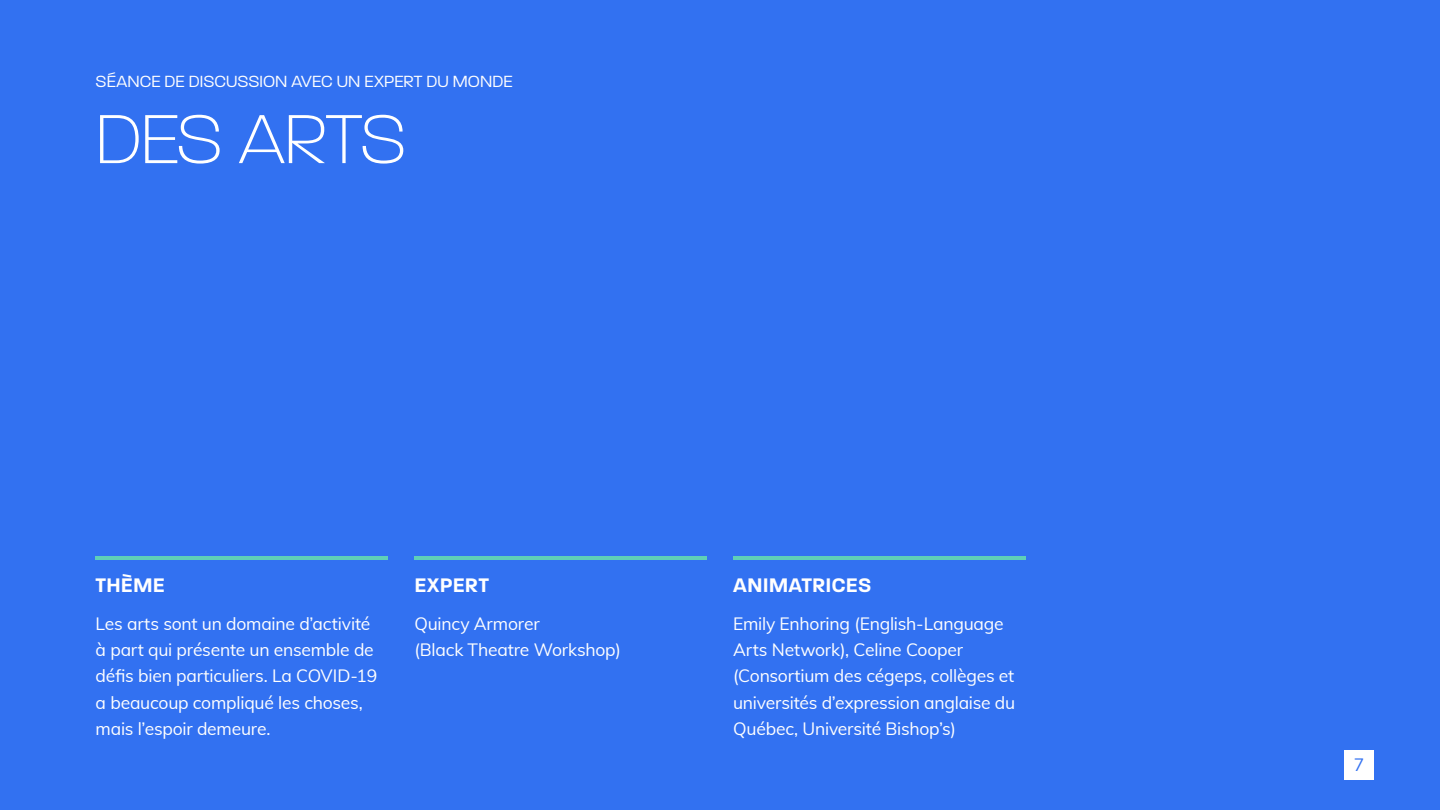
<style>
.page{position:relative;width:1440px;height:810px;background:#3271f1}
.page>*{position:absolute;margin:0;border:0;box-sizing:border-box;transform-origin:0 0}
.t1{font:200 75px "Paralucent";letter-spacing:-.025em;color:#fff}
.t2{font:600 21.25px "Paralucent";letter-spacing:.005em;color:#fff}
.t3{font:17.5px/26.2px "Muli";letter-spacing:-.015em;color:#fff}
.t4{font:300 17.5px "Paralucent";color:#fff}
.t5{font:17.5px "Muli";color:#3271f1}
</style>
<div class="page">
<hr style="left:96px;top:556px;width:292px;height:4px;background:#5fcfb7">
<hr style="left:414px;top:556px;width:293px;height:4px;background:#5fcfb7">
<hr style="left:733px;top:556px;width:293px;height:4px;background:#5fcfb7">
<div style="left:1344px;top:750px;width:30px;height:29px;background:#fff"></div>
<p class="t4" style="left:96px;top:71px;width:419px">SÉANCE DE DISCUSSION AVEC UN EXPERT DU MONDE</p>
<h1 class="t1" style="left:96px;top:95px;width:312px">DES ARTS</h1>
<p class="t2" style="left:96px;top:573px;width:71px">THÈME</p>
<p class="t3" style="left:96px;top:610px;width:283px">Les arts sont un domaine d’activité à part qui présente un ensemble de défis bien particuliers. La COVID-19 a beaucoup compliqué les choses, mais l’espoir demeure.</p>
<p class="t2" style="left:414px;top:573px;width:76px">EXPERT</p>
<p class="t3" style="left:414px;top:610px;width:208px">Quincy Armorer<br>(Black Theatre Workshop)</p>
<p class="t2" style="left:733px;top:573px;width:140px">ANIMATRICES</p>
<p class="t3" style="left:733px;top:610px;width:284px">Emily Enhoring (English-Language Arts Network), Celine Cooper (Consortium des cégeps, collèges et universités d’expression anglaise du Québec, Université Bishop’s)</p>
<p class="t5" style="left:1354px;top:752px;width:12px">7</p>
</div>
